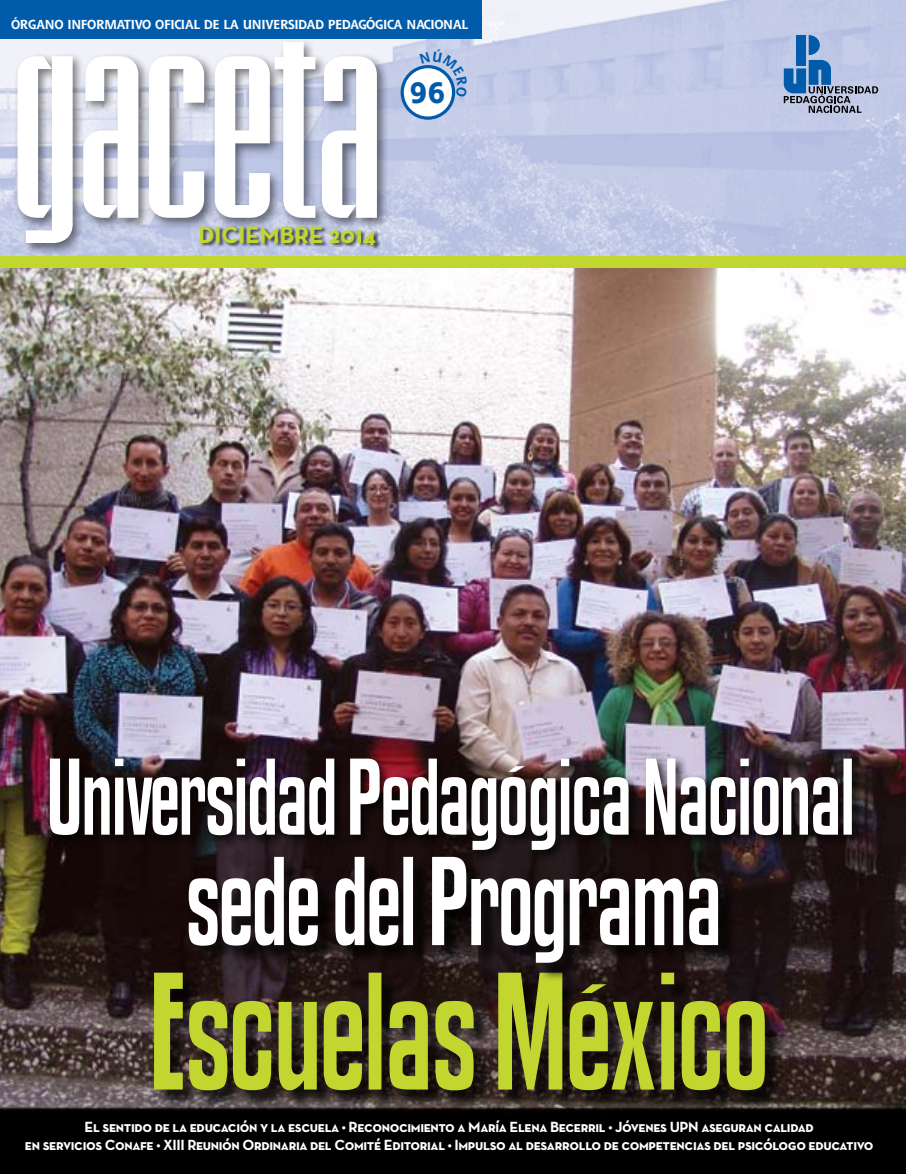
<style>
.page{position:relative;width:906px;height:1174px;background:#fff}
.page>*{position:absolute;margin:0;border:0;box-sizing:border-box;transform-origin:0 0}
.t1{font:211.95px "Briem Akademi MM 720 160";letter-spacing:-.01em;color:#fff}
.t2{font:800 28.65px "Shannon";color:#005cab}
.t3{font:700 24px "Neutra Text";color:#c1d72f}
.t4{font:15px/18px "Neutra Text Bold SC";letter-spacing:-.025em;color:#fff;text-align:center}
.t5{font:700 12.75px "Shannon";letter-spacing:-.025em;color:#fff}
.s1{font-family:"Neutra Text";font-weight:700}
</style>
<div class="page">
<img style="left:0;top:0;width:906px;height:257px">
<img style="left:0;top:268px;width:906px;height:846px">
<div style="left:0;top:0;width:481px;height:38px;background:#005cab"></div>
<div style="left:402px;top:67px;width:51px;height:51px;background:#fff;border-radius:50%"></div>
<div style="left:400px;top:65px;width:55px;height:55px;border:3px solid #005cab;border-radius:50%"></div>
<div style="left:14px;top:39px;width:375px;height:216px;background:#000;opacity:.5"></div>
<div style="left:201px;top:226px;width:180px;height:24px;background:#000;opacity:.65"></div>
<div style="left:0;top:1114px;width:906px;height:60px;background:#000"></div>
<svg style="left:783px;top:35px;width:95px;height:78px;background:#88a1c5"></svg>
<div style="left:46px;top:755px;width:818px;height:108px;background:#000;opacity:.75"></div>
<svg style="left:50px;top:758px;width:802px;height:92px"></svg>
<div style="left:157px;top:975px;width:627px;height:133px;background:#000;opacity:.75"></div>
<svg style="left:154px;top:972px;width:611px;height:118px;background:#737924"></svg>
<div style="left:191px;top:859px;width:546px;height:122px;background:#000;opacity:.75"></div>
<svg style="left:189px;top:857px;width:529px;height:105px"></svg>
<div style="left:0;top:257px;width:906px;height:11px;background:#c1d72f"></div>
<svg style="left:419px;top:48px;width:48px;height:49px"></svg>
<p class="t5" style="left:11px;top:16px;width:87px">ÓRGANO IN FORM</p>
<p class="t5" style="left:117px;top:16px;width:235px">ATIVO OFICIAL DE LA UN IVERSIDAD PEDAG</p>
<p class="t5" style="left:366px;top:16px;width:103px">ÓGICA NACIONAL</p>
<h1 class="t1" style="left:11px;top:21px;width:373px">GACETA</h1>
<h3 class="t3" style="left:198px;top:220px;width:179px">DICIEMBRE 2014</h3>
<h2 class="t2" style="left:409px;top:74px;width:38px">96</h2>
<p class="t4" style="left:25px;top:1118px;width:850px">El sentido de la educación y la escuela <span class="s1">•</span> Reconocimiento a María Elena Becerril • Jóvenes UPN aseguran calidad<br>en servicios Conafe • XIII Reunión Ordinaria del Comité Editorial • Impulso al desarrollo de competencias del psicólogo educativo</p>
</div>
